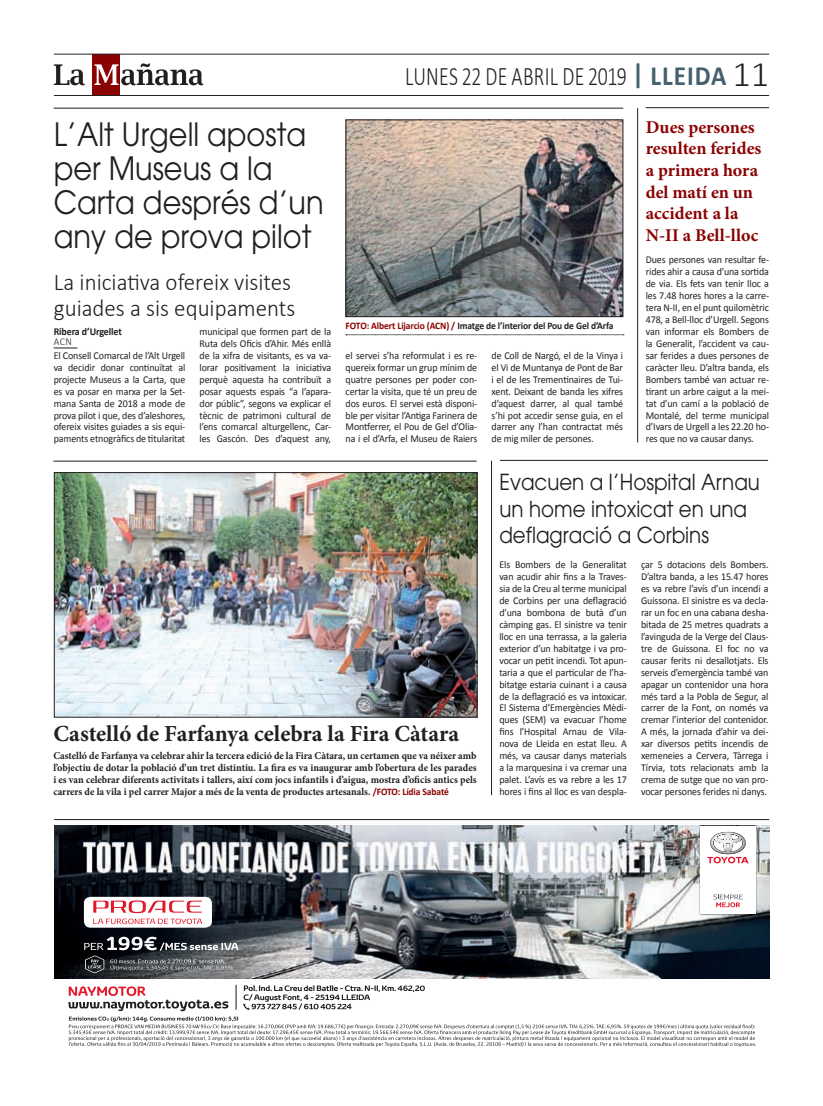
<style>
.page{position:relative;width:823px;height:1106px;background:#fff}
.page>*{position:absolute;margin:0;border:0;box-sizing:border-box;transform-origin:0 0}
.t1{font:32px/34px "Avant Garde";color:#231f20;scale:.9 1}
.t2{font:300 26.8px "Calibri";letter-spacing:.015em;color:#231f20;scale:.74 1}
.t3{font:300 24px/26px "Calibri";color:#231f20;scale:.96 1}
.t4{font:700 23px "Minion Pro";color:#231f20}
.t5{font:22px/26.4px "Avant Garde";color:#231f20;scale:.9 1}
.t6{font:700 18px/21.6px "Minion Pro";color:#8b0202}
.t7{font:10.5px/12px "Calibri";letter-spacing:-.01em;color:#231f20;text-align:justify;scale:.95 1}
.t8{font:700 10.5px/11.9px "Minion Pro";color:#231f20;text-align:justify;scale:.95 1}
.t9{font:700 10.5px/10px "Calibri";letter-spacing:-.01em;color:#231f20;scale:.95 1}
.t10{font:700 10px "Calibri";letter-spacing:-.01em;color:#231f20;scale:.95 1}
.s1{font-weight:300}
.s2{font-weight:700;font-size:28px;color:#46616e}
.s3{font-size:36px}
.s4{color:#8b0202}
.s5{font-family:"Calibri";font-size:10px;color:#8b0202}
</style>
<div class="page">
<hr style="left:54px;top:108px;width:568px;height:1px;background:#231f20">
<svg style="left:54px;top:348px;width:23px;height:1px"></svg>
<svg style="left:346px;top:334px;width:277px;height:1px"></svg>
<img style="left:347px;top:122px;width:273px;height:193px">
<div style="left:345px;top:120px;width:277px;height:197px;border:1px solid #231f20"></div>
<hr style="left:645px;top:107px;width:123px;height:1px;background:#231f20">
<hr style="left:637px;top:108px;width:1px;height:334px;background:#231f20">
<div style="left:93px;top:54px;width:27px;height:41px;background:#8b0202"></div>
<svg style="left:94px;top:63px;width:109px;height:22px"></svg>
<svg style="left:54px;top:64px;width:31px;height:21px"></svg>
<hr style="left:54px;top:95px;width:714px;height:1px;background:#231f20">
<hr style="left:54px;top:54px;width:714px;height:1px;background:#231f20">
<hr style="left:499px;top:460px;width:268px;height:1px;background:#231f20">
<hr style="left:490px;top:460px;width:1px;height:335px;background:#231f20">
<hr style="left:53px;top:460px;width:423px;height:1px;background:#231f20">
<img style="left:56px;top:474px;width:419px;height:241px">
<div style="left:54px;top:472px;width:423px;height:245px;border:1px solid #231f20"></div>
<img style="left:54px;top:825px;width:714px;height:154px">
<svg style="left:60px;top:932px;width:29px;height:47px"></svg>
<div style="left:89px;top:944px;width:177px;height:58px;background:#231f20;opacity:.63"></div>
<div style="left:90px;top:938px;width:168px;height:58px;background:#231f20;opacity:.63"></div>
<svg style="left:84px;top:936px;width:154px;height:37px;background:#515558"></svg>
<div style="left:65px;top:883px;width:166px;height:66px;background:#030a2b;opacity:.15"></div>
<div style="left:84px;top:896px;width:128px;height:31px;background:#fff;border-radius:7px"></div>
<svg style="left:93px;top:900px;width:109px;height:24px"></svg>
<div style="left:54px;top:979px;width:714px;height:73px;background:#fff"></div>
<svg style="left:68px;top:984px;width:687px;height:62px"></svg>
<img style="left:698px;top:825px;width:59px;height:90px">
<div style="left:700px;top:825px;width:55px;height:88px;background:#fff"></div>
<svg style="left:707px;top:832px;width:41px;height:31px"></svg>
<svg style="left:713px;top:894px;width:29px;height:13px"></svg>
<hr style="left:54px;top:819px;width:714px;height:1px;background:#231f20">
<p class="t1" style="left:54px;top:117px;width:301px">L’Alt Urgell aposta per Museus a la<br>Carta després d’un any de prova pilot</p>
<p class="t3" style="left:54px;top:268px;width:253px">La iniciativa ofereix visites guiades a sis equipaments</p>
<p class="t9" style="left:54px;top:326px;width:73px">Ribera d’Urgellet<br><span class="s1">ACN</span></p>
<p class="t7" style="left:54px;top:349px;width:140px">El Consell Comarcal de l’Alt Urgell va decidir donar continuïtat al projecte Museus a la Carta, que es va posar en marxa per la Set&shy;mana Santa de 2018 a mode de prova pilot i que, des d’aleshores, ofereix visites guiades a sis equi&shy;paments etnogràfics de titularitat</p>
<p class="t7" style="left:199px;top:325px;width:140px">municipal que formen part de la Ruta dels Oficis d’Ahir. Més enllà de la xifra de visitants, es va va&shy;lorar positivament la iniciativa perquè aquesta ha contribuït a posar aquests espais “a l’apara&shy;dor públic”, segons va explicar el tècnic de patrimoni cultural de l’ens comarcal alturgellenc, Car&shy;les Gascón. Des d’aquest any,</p>
<p class="t2" style="left:405px;top:60px;width:493px">LUNES 22 DE ABRIL DE 2019 <span class="s2">| LLEIDA</span> <span class="s3">11</span></p>
<p class="t10" style="left:345px;top:319px;width:283px"><span class="s4">FOTO: Albert Lijarcio (ACN) /</span> Imatge de l’interior del Pou de Gel d’Arfa</p>
<p class="t7" style="left:345px;top:349px;width:140px">el servei s’ha reformulat i es re&shy;quereix formar un grup mínim de quatre persones per poder con&shy;certar la visita, que té un preu de dos euros. El servei està disponi&shy;ble per visitar l’Antiga Farinera de Montferrer, el Pou de Gel d’Olia&shy;na i el d’Arfa, el Museu de Raiers</p>
<p class="t7" style="left:491px;top:349px;width:140px">de Coll de Nargó, el de la Vinya i el Vi de Muntanya de Pont de Bar i el de les Trementinaires de Tui&shy;xent. Deixant de banda les xifres d’aquest darrer, al qual també s’hi pot accedir sense guia, en el darrer any l’han contractat més de mig miler de persones.</p>
<p class="t6" style="left:645px;top:116px;width:117px">Dues persones resulten ferides a primera hora del matí en un accident a la<br>N-II a Bell-lloc</p>
<p class="t7" style="left:645px;top:254px;width:131px">Dues persones van resultar fe&shy;rides ahir a causa d’una sortida de via. Els fets van tenir lloc a les 7.48 hores hores a la carre&shy;tera N-II, en el punt quilomètric 478, a Bell-lloc d’Urgell. Segons van informar els Bombers de la Generalit, l’accident va cau&shy;sar ferides a dues persones de caràcter lleu. D’altra banda, els Bombers també van actuar re&shy;tirant un arbre caigut a la mei&shy;tat d’un camí a la població de Montalé, del terme municipal d’Ivars de Urgell a les 22.20 ho&shy;res que no va causar danys.</p>
<p class="t5" style="left:499px;top:469px;width:291px">Evacuen a l’Hospital Arnau un home intoxicat en una deflagració a Corbins</p>
<p class="t4" style="left:53px;top:717px;width:407px">Castelló de Farfanya celebra la Fira Càtara</p>
<p class="t8" style="left:53px;top:750px;width:447px">Castelló de Farfanya va celebrar ahir la tercera edició de la Fira Càtara, un certamen que va néixer amb l’objectiu de dotar la població d’un tret distintiu. La fira es va inaugurar amb l’obertura de les parades i es van celebrar diferents activitats i tallers, així com jocs infantils i d’aigua, mostra d’oficis antics pels carrers de la vila i pel carrer Major a més de la venta de productes artesanals. <span class="s5">/FOTO: Lídia Sabaté</span></p>
<p class="t7" style="left:499px;top:558px;width:136px">Els Bombers de la Generalitat van acudir ahir fins a la Traves&shy;sia de la Creu al terme municipal de Corbins per una deflagració d’una bombona de butà d’un càmping gas. El sinistre va tenir lloc en una terrassa, a la galeria exterior d’un habitatge i va pro&shy;vocar un petit incendi. Tot apun&shy;taria a que el particular de l’ha&shy;bitatge estaria cuinant i a causa de la deflagració es va intoxicar.<br>El Sistema d’Emergències Mèdi&shy;ques (SEM) va evacuar l’home fins l’Hospital Arnau de Vila&shy;nova de Lleida en estat lleu. A més, va causar danys materials a la marquesina i va cremar una palet. L’avís es va rebre a les 17 hores i fins al lloc es van despla-</p>
<p class="t7" style="left:640px;top:558px;width:136px">çar 5 dotacions dels Bombers.<br>D’altra banda, a les 15.47 hores es va rebre l’avís d’un incendi a Guissona. El sinistre es va decla&shy;rar un foc en una cabana desha&shy;bitada de 25 metres quadrats a l’avinguda de la Verge del Claus&shy;tre de Guissona. El foc no va causar ferits ni desallotjats. Els serveis d’emergència també van apagar un contenidor una hora més tard a la Pobla de Segur, al carrer de la Font, on només va cremar l’interior del contenidor.<br>A més, la jornada d’ahir va dei&shy;xar diversos petits incendis de xemeneies a Cervera, Tàrrega i Tírvia, tots relacionats amb la crema de sutge que no van pro&shy;vocar persones ferides ni danys.</p>
</div>
